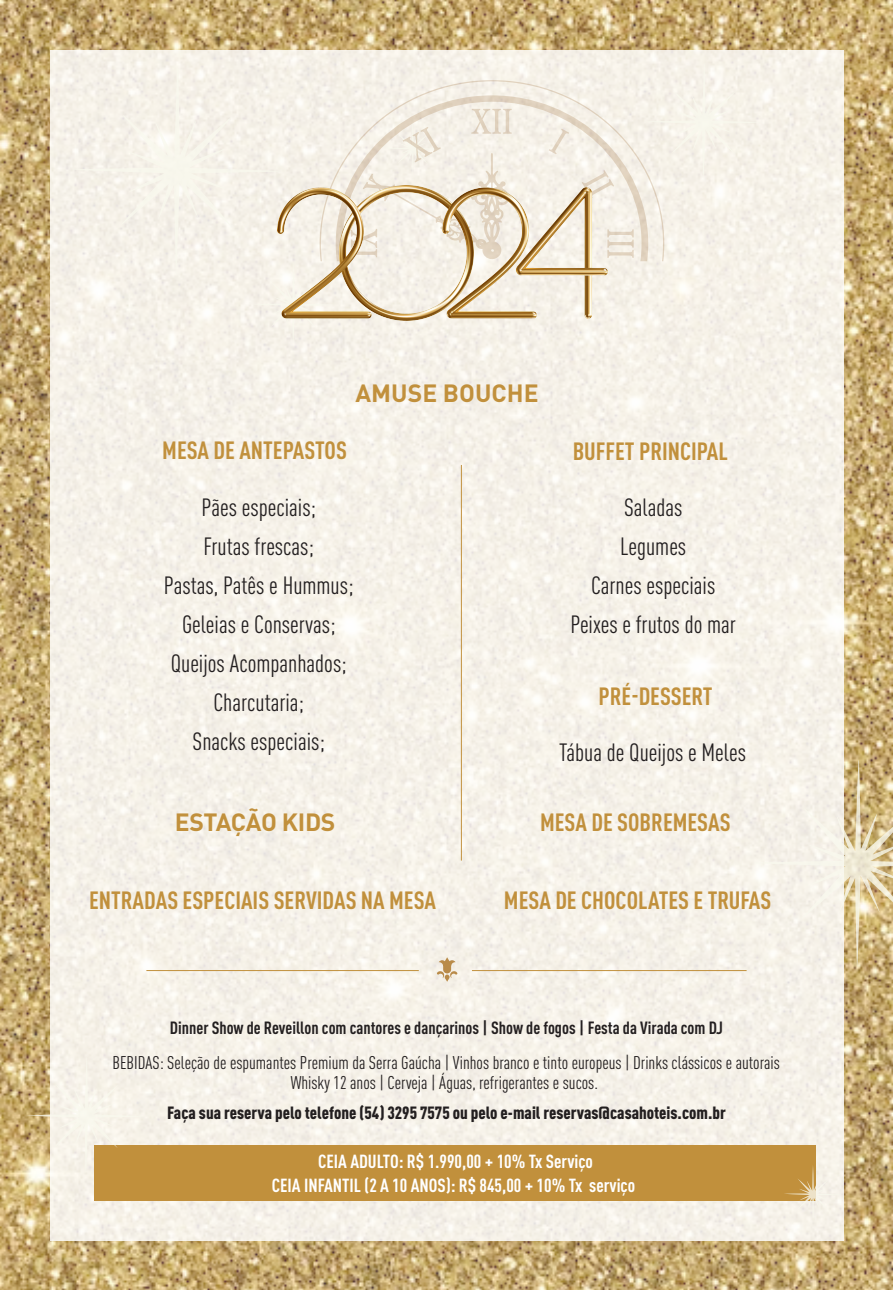
<style>
.page{position:relative;width:893px;height:1290px;background:#fff}
.page>*{position:absolute;margin:0;border:0;box-sizing:border-box;transform-origin:0 0}
.t1{font:condensed 24.68px/39px "DIN Pro";color:#231f20;text-align:center}
.t2{font:700 condensed 24.68px "DIN Pro";color:#c1903c}
.t3{font:700 24.68px "DIN";letter-spacing:-.005em;color:#c1903c}
.t4{font:700 condensed 18.72px "DIN Pro";color:#fff}
.t5{font:condensed 18.2px/20.7px "DIN Pro";color:#231f20;text-align:center}
.t6{font:900 condensed 17.5px "DIN Pro";color:#231f20}
.t7{font:700 condensed 17.5px "DIN Pro";color:#231f20}
</style>
<div class="page">
<img style="left:0;top:0;width:893px;height:1290px">
<div style="left:50px;top:50px;width:793px;height:1190px;background:#f6f1e8"></div>
<div style="left:94px;top:1145px;width:721px;height:55px;background:#c1903c"></div>
<hr style="left:461px;top:465px;width:1px;height:395px;background:#c2913e">
<hr style="left:472px;top:970px;width:275px;height:1px;background:#c1903c">
<svg style="left:437px;top:957px;width:20px;height:25px"></svg>
<hr style="left:146px;top:970px;width:273px;height:1px;background:#c1903c">
<svg style="left:649px;top:62px;width:115px;height:119px"></svg>
<svg style="left:783px;top:1165px;width:59px;height:59px"></svg>
<svg style="left:355px;top:80px;width:309px;height:181px"></svg>
<svg style="left:337px;top:95px;width:311px;height:166px"></svg>
<svg style="left:549px;top:129px;width:20px;height:25px"></svg>
<svg style="left:582px;top:170px;width:32px;height:28px"></svg>
<svg style="left:607px;top:229px;width:27px;height:29px"></svg>
<svg style="left:351px;top:109px;width:161px;height:76px"></svg>
<svg style="left:26px;top:1056px;width:120px;height:120px"></svg>
<svg style="left:754px;top:759px;width:139px;height:209px"></svg>
<img style="left:337px;top:185px;width:270px;height:135px">
<svg style="left:73px;top:66px;width:264px;height:282px"></svg>
<p class="t3" style="left:356px;top:377px;width:185px">AMUSE BOUCHE</p>
<p class="t2" style="left:162px;top:432px;width:186px">MESA DE ANTEPASTOS</p>
<p class="t1" style="left:164px;top:485px;width:191px">Pães especiais;<br>Frutas frescas;<br>Pastas, Patês e Hummus;<br>Geleias e Conservas;<br>Queijos Acompanhados;<br>Charcutaria;<br>Snacks especiais;</p>
<p class="t2" style="left:573px;top:432px;width:157px">BUFFET PRINCIPAL</p>
<p class="t1" style="left:570px;top:486px;width:167px">Saladas<br>Legumes<br>Carnes especiais<br>Peixes e frutos do mar</p>
<p class="t2" style="left:598px;top:677px;width:115px">PRÉ-DESSERT</p>
<p class="t1" style="left:559px;top:731px;width:188px">Tábua de Queijos e Meles</p>
<p class="t3" style="left:175px;top:806px;width:162px">ESTAÇÃO KIDS</p>
<p class="t2" style="left:89px;top:882px;width:349px">ENTRADAS ESPECIAIS SERVIDAS NA MESA</p>
<p class="t2" style="left:540px;top:803px;width:192px">MESA DE SOBREMESAS</p>
<p class="t2" style="left:504px;top:881px;width:269px">MESA DE CHOCOLATES E TRUFAS</p>
<p class="t7" style="left:170px;top:1014px;width:555px">Dinner Show de Reveillon com cantores e dançarinos | Show de fogos | Festa da Virada com DJ</p>
<p class="t5" style="left:112px;top:1051px;width:669px">BEBIDAS: Seleção de espumantes Premium da Serra Gaúcha | Vinhos branco e tinto europeus | Drinks clássicos e autorais<br>Whisky 12 anos | Cerveja | Águas, refrigerantes e sucos.</p>
<p class="t6" style="left:167px;top:1099px;width:560px">Faça sua reserva pelo telefone (54) 3295 7575 ou pelo e-mail reservas@casahoteis.com.br</p>
<p class="t4" style="left:318px;top:1147px;width:276px">CEIA ADULTO: R$ 1.990,00 + 10% Tx Serviço</p>
<p class="t4" style="left:272px;top:1171px;width:365px">CEIA INFANTIL (2 A 10 ANOS): R$ 845,00 + 10% Tx serviço</p>
</div>
